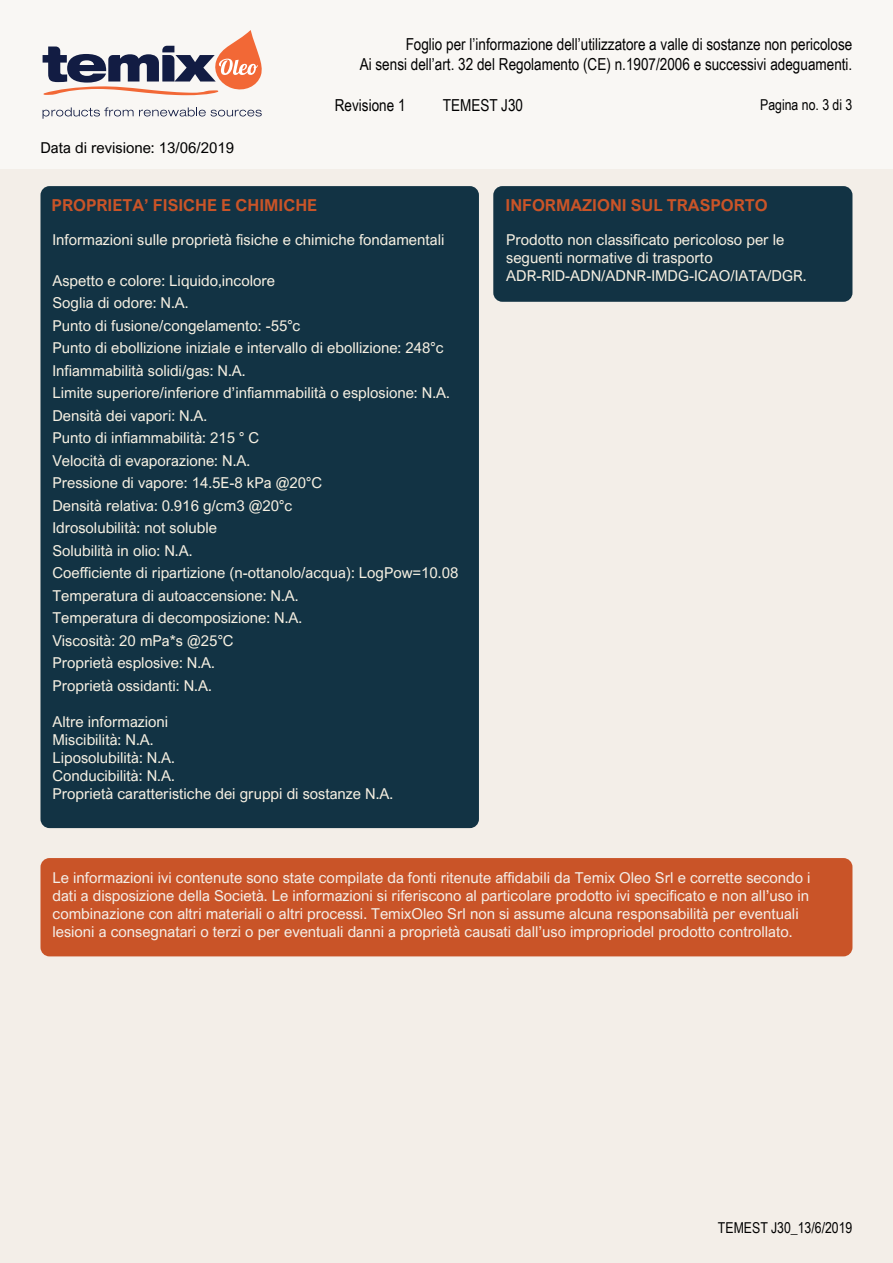
<style>
.page{position:relative;width:893px;height:1263px;background:#f3eee8}
.page>*{position:absolute;margin:0;border:0;box-sizing:border-box;transform-origin:0 0}
.t1{font:16.5px/19.8px "Arial Narrow";color:#000;text-align:right}
.t2{font:700 16.5px "Arial Nova";color:#c95428}
.t3{font:15px/22.5px "Arial Nova";color:#f6f0e2}
.t4{font:15px/18px "Arial Nova";color:#f3eee8}
.t5{font:15px "Arial Narrow";color:#000}
.t6{font:15px "Arial Nova";color:#000}
</style>
<div class="page">
<div style="left:0;top:0;width:893px;height:169px;background:#f9f7f4"></div>
<div style="left:40px;top:186px;width:439px;height:642px;background:#123344;border-radius:9px"></div>
<div style="left:493px;top:186px;width:359px;height:116px;background:#123344;border-radius:9px"></div>
<div style="left:40px;top:858px;width:812px;height:98px;background:#c95428;border-radius:9px"></div>
<svg style="left:43px;top:30px;width:219px;height:65px"></svg>
<svg style="left:43px;top:107px;width:219px;height:12px"></svg>
<p class="t6" style="left:40px;top:140px;width:195px">Data di revisione: 13/06/2019</p>
<p class="t1" style="left:360px;top:33px;width:494px">Foglio per l’informazione dell’utilizzatore a valle di sostanze non pericolose<br>Ai sensi dell’art. 32 del Regolamento (CE) n.1907/2006 e successivi adeguamenti.</p>
<p class="t1" style="left:335px;top:95px;width:72px">Revisione 1</p>
<p class="t1" style="left:443px;top:95px;width:82px">TEMEST J30</p>
<p class="t5" style="left:760px;top:94px;width:94px">Pagina no. 3 di 3</p>
<p class="t2" style="left:52px;top:195px;width:267px">PROPRIETA’ FISICHE E CHIMICHE</p>
<p class="t3" style="left:52px;top:228px;width:393px">Informazioni sulle proprietà fisiche e chimiche fondamentali</p>
<p class="t3" style="left:52px;top:269px;width:407px">Aspetto e colore: Liquido,incolore<br>Soglia di odore: N.A.<br>Punto di fusione/congelamento: -55°c<br>Punto di ebollizione iniziale e intervallo di ebollizione: 248°c Infiammabilità solidi/gas: N.A.<br>Limite superiore/inferiore d’infiammabilità o esplosione: N.A.<br>Densità dei vapori: N.A.<br>Punto di infiammabilità: 215 ° C<br>Velocità di evaporazione: N.A.<br>Pressione di vapore: 14.5E-8 kPa @20°C<br>Densità relativa: 0.916 g/cm3 @20°c<br>Idrosolubilità: not soluble<br>Solubilità in olio: N.A.<br>Coefficiente di ripartizione (n-ottanolo/acqua): LogPow=10.08<br>Temperatura di autoaccensione: N.A.<br>Temperatura di decomposizione: N.A.<br>Viscosità: 20 mPa*s @25°C<br>Proprietà esplosive: N.A.<br>Proprietà ossidanti: N.A.</p>
<p class="t3" style="left:52px;top:712px;width:342px;line-height:18px">Altre informazioni<br>Miscibilità: N.A.<br>Liposolubilità: N.A.<br>Conducibilità: N.A.<br>Proprietà caratteristiche dei gruppi di sostanze N.A.</p>
<p class="t2" style="left:505px;top:195px;width:264px">INFORMAZIONI SUL TRASPORTO</p>
<p class="t3" style="left:506px;top:231px;width:302px;line-height:18px">Prodotto non classificato pericoloso per le seguenti normative di trasporto<br>ADR-RID-ADN/ADNR-IMDG-ICAO/IATA/DGR.</p>
<p class="t4" style="left:53px;top:869px;width:760px">Le informazioni ivi contenute sono state compilate da fonti ritenute affidabili da Temix Oleo Srl e corrette secondo i dati a disposizione della Società. Le informazioni si riferiscono al particolare prodotto ivi specificato e non all’uso in combinazione con altri materiali o altri processi. TemixOleo Srl non si assume alcuna responsabilità per eventuali lesioni a consegnatari o terzi o per eventuali danni a proprietà causati dall’uso impropriodel prodotto controllato.</p>
<p class="t5" style="left:718px;top:1217px;width:136px">TEMEST J30_13/6/2019</p>
</div>
